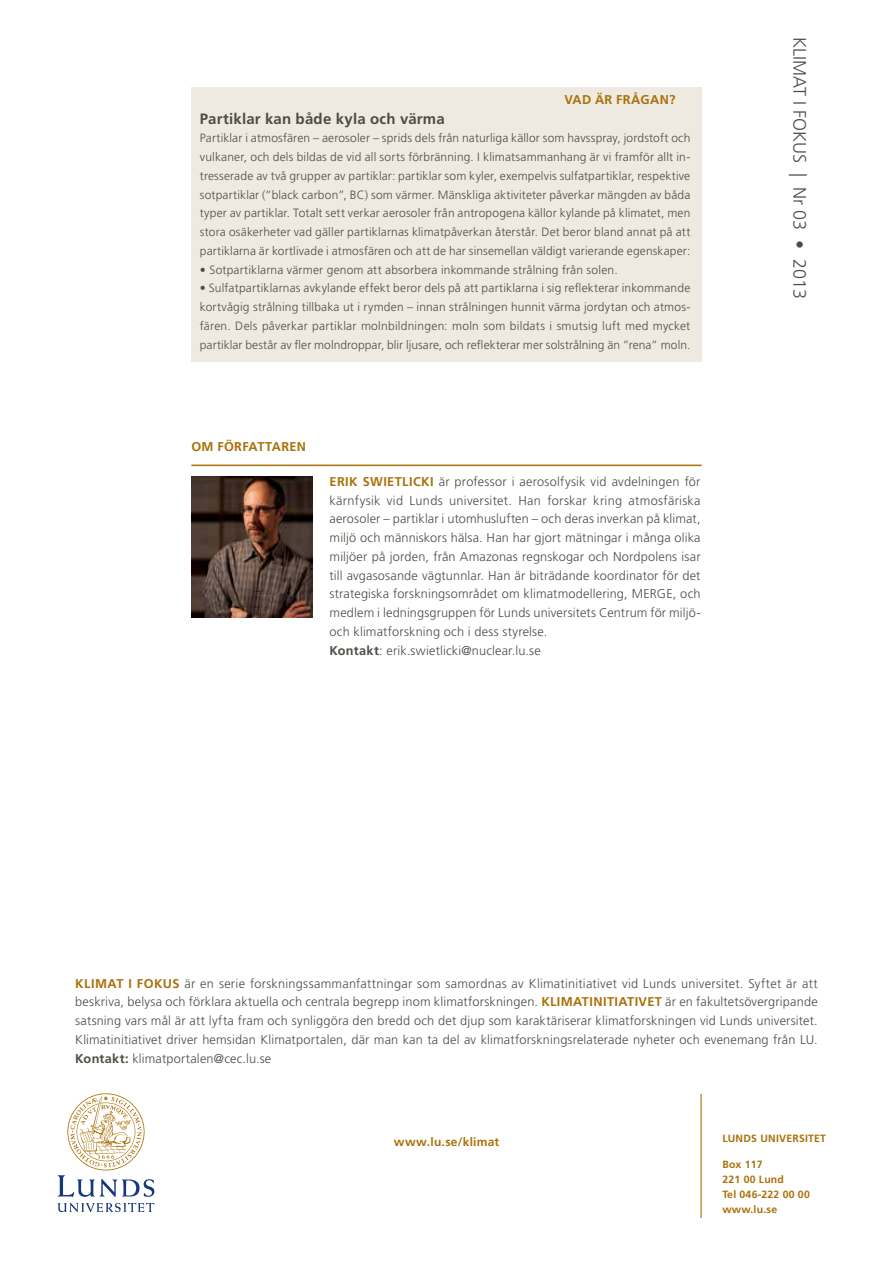
<style>
.page{position:relative;width:893px;height:1263px;background:#fff}
.page>*{position:absolute;margin:0;border:0;box-sizing:border-box;transform-origin:0 0}
.t1{font:300 18px "Frutiger LT Std";color:#4d4c44}
.t2{font:700 15px "Frutiger LT Std";letter-spacing:.01em;color:#4d4c44}
.t3{font:300 12.75px/18.8px "Frutiger LT Std";letter-spacing:.015em;color:#4d4c44}
.t4{font:700 12.75px "Frutiger LT Std";letter-spacing:.025em;color:#aa710a}
.t5{font:300 12px/18.8px "Frutiger LT Std";letter-spacing:.015em;color:#4d4c44;text-align:justify}
.t6{font:700 12px "Frutiger LT Std";color:#aa710a}
.t7{font:700 10.5px/15px "Frutiger LT Std";letter-spacing:.02em;color:#aa710a}
.s1{font-weight:700;color:#aa710a}
.s2{font-weight:700}
</style>
<div class="page">
<div style="left:191px;top:87px;width:511px;height:274px;background:#eeeae1"></div>
<hr style="left:700px;top:1094px;width:2px;height:124px;background:#aa710a">
<svg style="left:58px;top:1093px;width:96px;height:104px"></svg>
<svg style="left:58px;top:1203px;width:96px;height:9px"></svg>
<hr style="left:191px;top:465px;width:511px;height:1px;background:#aa710a">
<img style="left:191px;top:476px;width:122px;height:142px">
<p class="t4" style="left:564px;top:92px;width:113px">Vad är frågan?</p>
<p class="t2" style="left:200px;top:110px;width:246px">Partiklar kan både kyla och värma</p>
<p class="t5" style="left:200px;top:129px;width:492px">Partiklar i atmosfären – aerosoler – sprids dels från naturliga källor som havsspray, jordstoft och vulkaner, och dels bildas de vid all sorts förbränning. I klimatsammanhang är vi framför allt in&shy;tresserade av två grupper av partiklar: partiklar som kyler, exempelvis sulfatpartiklar, respektive sotpartiklar (”black carbon”, BC) som värmer. Mänskliga aktiviteter påverkar mängden av båda typer av partiklar. Totalt sett verkar aerosoler från antropogena källor kylande på klimatet, men stora osäkerheter vad gäller partiklarnas klimatpåverkan återstår. Det beror bland annat på att partiklarna är kortlivade i atmosfären och att de har sinsemellan väldigt varierande egenskaper:</p>
<p class="t5" style="left:200px;top:260px;width:419px">• Sotpartiklarna värmer genom att absorbera inkommande strålning från solen.</p>
<p class="t5" style="left:200px;top:279px;width:492px">• Sulfatpartiklarnas avkylande effekt beror dels på att partiklarna i sig reflekterar inkommande kortvågig strålning tillbaka ut i rymden – innan strålningen hunnit värma jordytan och atmos&shy;fären. Dels påverkar partiklar molnbildningen: moln som bildats i smutsig luft med mycket partiklar består av fler molndroppar, blir ljusare, och reflekterar mer solstrålning än ”rena” moln.</p>
<p class="t4" style="left:191px;top:439px;width:114px">om författaren</p>
<p class="t3" style="left:330px;top:472px;width:373px"><span class="s1">Erik Swietlicki</span> är professor i aerosolfysik vid avdelningen för kärnfysik vid Lunds universitet. Han forskar kring atmosfäriska aerosoler – partiklar i utomhusluften – och deras inverkan på klimat, miljö och människors hälsa. Han har gjort mätningar i många olika miljöer på jorden, från Amazonas regnskogar och Nordpolens isar till avgasosande vägtunnlar. Han är biträdande koordinator för det strategiska forskningsområdet om klimatmodellering, MERGE, och medlem i ledningsgruppen för Lunds universitets Centrum för miljö&shy;och klimatforskning och i dess styrelse.<br><span class="s2">Kontakt</span>: erik.swietlicki@nuclear.lu.se</p>
<h1 class="t1" style="left:810px;top:37px;width:263px;rotate:90deg">KLIMAT I FOKUS | Nr 03 • 2013</h1>
<p class="t3" style="left:75px;top:974px;width:744px;text-indent:109px">är en serie forskningssammanfattningar som samordnas av Klimatinitiativet vid Lunds universitet. Syftet är att beskriva, belysa och förklara aktuella och centrala begrepp inom klimatforskningen. <span class="s1">KLIMATI</span></p>
<p class="t4" style="left:75px;top:976px;width:9px">KLIMAT</p>
<p class="t4" style="left:128px;top:976px;width:18px">I FOKUS</p>
<p class="t3" style="left:75px;top:993px;width:744px;text-align:justify;text-indent:590px">är en fakultetsövergripande satsning vars mål är att lyfta fram och synliggöra den bredd och det djup som karaktäriserar klimatforskningen vid Lunds universitet.<br>Klimatinitiativet driver hemsidan Klimatportalen, där man kan ta del av klimatforskningsrelaterade nyheter och evenemang från LU .<br><span class="s2">Kontakt:</span> klimatportalen@cec.lu.se</p>
<p class="t4" style="left:593px;top:994px;width:18px">NITIATIVET</p>
<p class="t6" style="left:394px;top:1135px;width:107px">www.lu.se/klimat</p>
<p class="t7" style="left:722px;top:1131px;width:105px">Lunds universitet</p>
<p class="t7" style="left:722px;top:1157px;width:89px">Box 117<br>221 00 Lund<br>Tel 046-222 00 00 www.lu.se</p>
</div>
